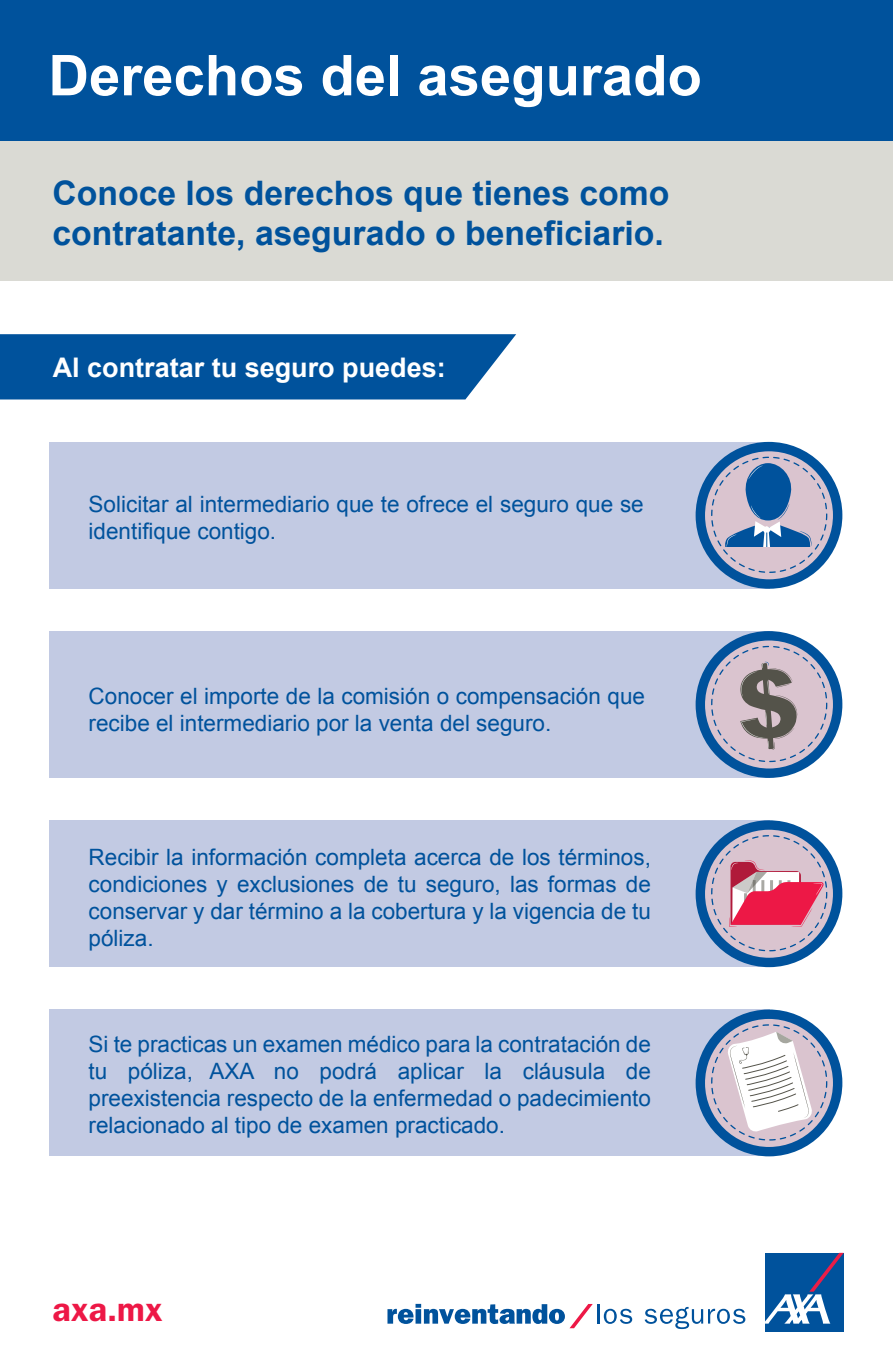
<style>
.page{position:relative;width:893px;height:1372px;background:#fff}
.page>*{position:absolute;margin:0;border:0;box-sizing:border-box;transform-origin:0 0}
.t1{font:700 56.25px "Arial";color:#fff}
.t2{font:700 33.75px/40.5px "Arial";color:#00529c}
.t3{font:600 33.75px "ITC Franklin Gothic Std";color:#ed1846}
.t4{font:700 27px "Arial";color:#fff}
.t5{font:22.5px/27px "Arial";color:#00529c}
</style>
<div class="page">
<div style="left:0;top:0;width:893px;height:280px;background:#dadad4"></div>
<div style="left:0;top:0;width:893px;height:140px;background:#00529c"></div>
<div style="left:0;top:334px;width:516px;height:65px;background:#00529c"></div>
<div style="left:49px;top:442px;width:721px;height:146px;background:#c2cae3"></div>
<div style="left:49px;top:631px;width:721px;height:147px;background:#c2cae3"></div>
<div style="left:49px;top:820px;width:721px;height:147px;background:#c2cae3"></div>
<div style="left:49px;top:1009px;width:721px;height:147px;background:#c2cae3"></div>
<svg style="left:695px;top:441px;width:148px;height:148px;background:#2668a7"></svg>
<div style="left:695px;top:630px;width:148px;height:148px;background:#00529c;border-radius:50%"></div>
<div style="left:705px;top:640px;width:128px;height:128px;background:#dac4cf;border-radius:50%"></div>
<div style="left:695px;top:820px;width:148px;height:147px;background:#00529c;border-radius:50%"></div>
<div style="left:705px;top:829px;width:128px;height:129px;background:#dac4cf;border-radius:50%"></div>
<div style="left:695px;top:1009px;width:148px;height:147px;background:#00529c;border-radius:50%"></div>
<div style="left:705px;top:1018px;width:128px;height:129px;background:#dac4cf;border-radius:50%"></div>
<svg style="left:711px;top:646px;width:116px;height:116px"></svg>
<svg style="left:705px;top:453px;width:128px;height:120px;background:#8e9fc0"></svg>
<svg style="left:711px;top:835px;width:116px;height:116px"></svg>
<svg style="left:711px;top:1024px;width:116px;height:116px"></svg>
<hr style="left:597px;top:1303px;width:3px;height:20px;background:#00529c">
<svg style="left:604px;top:1308px;width:28px;height:15px"></svg>
<svg style="left:645px;top:1306px;width:100px;height:22px"></svg>
<div style="left:765px;top:1252px;width:79px;height:79px;background:#00529c"></div>
<svg style="left:387px;top:1303px;width:206px;height:25px"></svg>
<svg style="left:765px;top:1252px;width:79px;height:71px"></svg>
<h1 class="t1" style="left:48px;top:38px;width:655px">Derechos del asegurado</h1>
<h2 class="t2" style="left:52px;top:174px;width:619px">Conoce los derechos que tienes como contratante, asegurado o beneficiario.</h2>
<p class="t4" style="left:53px;top:350px;width:395px">Al contratar tu seguro puedes:</p>
<p class="t5" style="left:89px;top:490px;width:557px">Solicitar al intermediario que te ofrece el seguro que se identifique contigo.</p>
<p class="t5" style="left:89px;top:682px;width:558px">Conocer el importe de la comisión o compensación que recibe el intermediario por la venta del seguro.</p>
<p class="t5" style="left:89px;top:843px;width:564px;text-align:justify">Recibir la información completa acerca de los términos, condiciones y exclusiones de tu seguro, las formas de conservar y dar término a la cobertura y la vigencia de tu póliza.</p>
<p class="t5" style="left:89px;top:1031px;width:564px;text-align:justify">Si te practicas un examen médico para la contratación de tu póliza, AXA no podrá aplicar la cláusula de preexistencia respecto de la enfermedad o padecimiento relacionado al tipo de examen practicado.</p>
<h2 class="t3" style="left:52px;top:1289px;width:112px">axa.mx</h2>
</div>
